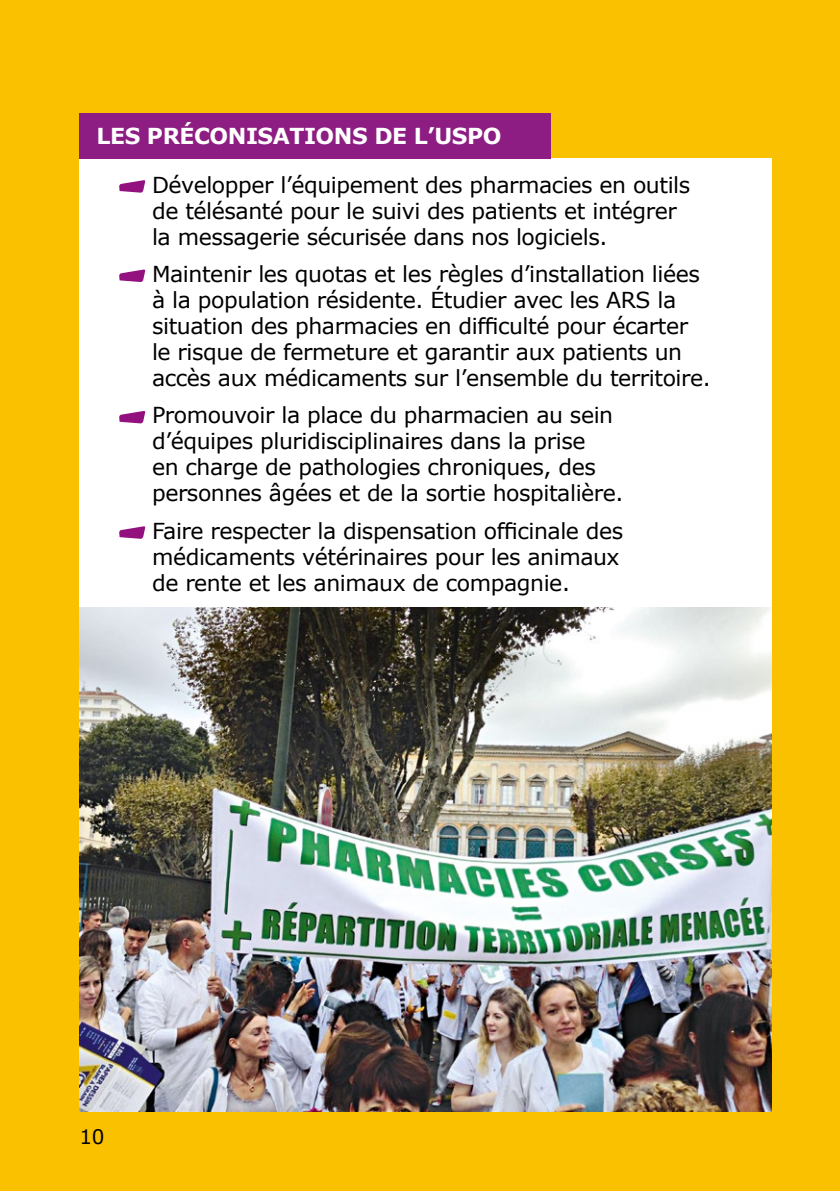
<style>
.page{position:relative;width:840px;height:1191px;background:#fff}
.page>*{position:absolute;margin:0;border:0;box-sizing:border-box;transform-origin:0 0}
.t1{font:22px/26px "Verdana";letter-spacing:-.02em;color:#000}
.t2{font:700 22px "Verdana";letter-spacing:-.02em;color:#fff}
.t3{font:20px "Verdana";color:#000}
</style>
<div class="page">
<div style="left:0;top:0;width:839px;height:1191px;background:#fac100"></div>
<div style="left:79px;top:159px;width:692px;height:449px;background:#fff"></div>
<svg style="left:119px;top:180px;width:26px;height:13px"></svg>
<svg style="left:119px;top:269px;width:26px;height:13px"></svg>
<svg style="left:119px;top:411px;width:26px;height:12px"></svg>
<svg style="left:119px;top:526px;width:26px;height:13px"></svg>
<div style="left:79px;top:113px;width:471px;height:46px;background:#8d1d82"></div>
<img style="left:79px;top:608px;width:692px;height:503px">
<p class="t2" style="left:96px;top:122px;width:406px">LES PRÉCONISATIONS DE L’USPO</p>
<p class="t1" style="left:152px;top:172px;width:539px">Développer l’équipement des pharmacies en outils de télésanté pour le suivi des patients et intégrer la messagerie sécurisée dans nos logiciels.</p>
<p class="t1" style="left:152px;top:261px;width:560px">Maintenir les quotas et les règles d’installation liées à la population résidente. Étudier avec les ARS la situation des pharmacies en difficulté pour écarter le risque de fermeture et garantir aux patients un accès aux médicaments sur l’ensemble du territoire.</p>
<p class="t1" style="left:152px;top:403px;width:473px">Promouvoir la place du pharmacien au sein d’équipes pluridisciplinaires dans la prise<br>en charge de pathologies chroniques, des personnes âgées et de la sortie hospitalière.</p>
<p class="t1" style="left:152px;top:518px;width:472px">Faire respecter la dispensation officinale des médicaments vétérinaires pour les animaux de rente et les animaux de compagnie.</p>
<p class="t3" style="left:79px;top:1123px;width:27px">10</p>
</div>
